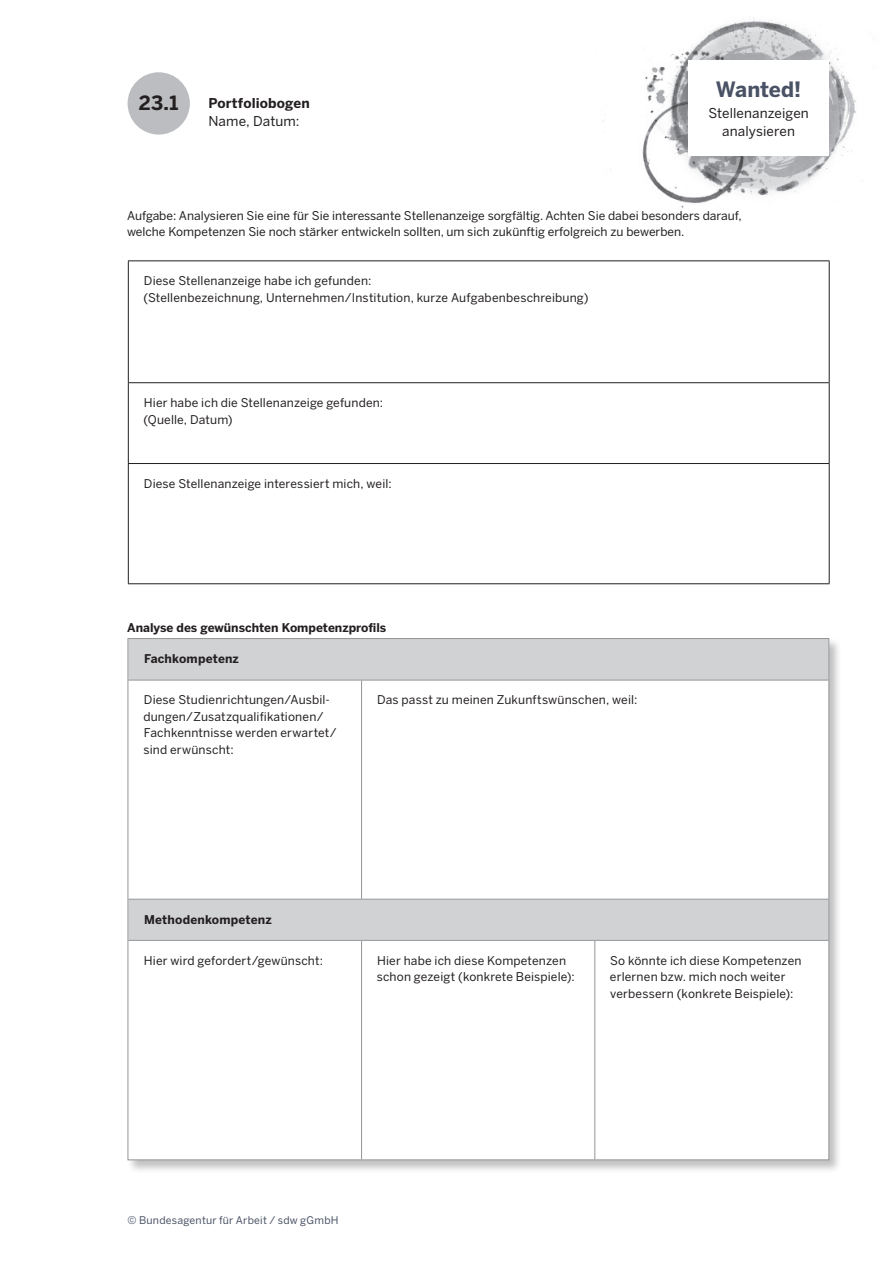
<style>
.page{position:relative;width:893px;height:1263px;background:#fff}
.page>*{position:absolute;margin:0;border:0;box-sizing:border-box;transform-origin:0 0}
.Benton_Tags{font:700 21px "Benton Sans";letter-spacing:-.005em;color:#495265}
.Benton_Nummern{font:700 19.5px "Benton Sans";color:#231f20}
.Benton_Tags_Text{font:13.5px/18px "Benton Sans";letter-spacing:.005em;color:#231f20;text-align:center}
.Benton_Subhead{font:700 13.5px "Benton Sans";letter-spacing:.01em;color:#231f20}
.Benton_Name__Datum{font:13.5px "Benton Sans";letter-spacing:.01em;color:#231f20}
.Benton_Tabelle_Text{font:12px/16.5px "Benton Sans";letter-spacing:.01em;color:#231f20}
.Benton_Text{font:12px/16.5px "Benton Sans";color:#231f20}
.Benton_Text-2{font:700 12px "Benton Sans";color:#231f20}
.Benton_Tabelle_Text-2{font:700 12px "Benton Sans";letter-spacing:.015em;color:#231f20}
.Benton_Footer{font:10.5px "Benton Sans";letter-spacing:.02em;color:#495265}
</style>
<div class="page">
<img style="left:602px;top:18px;width:269px;height:190px">
<div style="left:128px;top:72px;width:62px;height:63px;background:#bcbdc0;border-radius:50%"></div>
<div style="left:688px;top:61px;width:141px;height:95px;background:#fff"></div>
<svg style="left:129px;top:261px;width:700px;height:322px"></svg>
<hr style="left:128px;top:260px;width:702px;height:1px;background:#231f20">
<hr style="left:128px;top:261px;width:1px;height:121px;background:#231f20">
<hr style="left:829px;top:261px;width:1px;height:121px;background:#231f20">
<hr style="left:128px;top:382px;width:702px;height:1px;background:#231f20">
<hr style="left:128px;top:383px;width:1px;height:80px;background:#231f20">
<hr style="left:829px;top:383px;width:1px;height:80px;background:#231f20">
<hr style="left:128px;top:463px;width:702px;height:1px;background:#231f20">
<hr style="left:128px;top:464px;width:1px;height:119px;background:#231f20">
<hr style="left:829px;top:464px;width:1px;height:119px;background:#231f20">
<hr style="left:128px;top:583px;width:702px;height:1px;background:#231f20">
<div style="left:126px;top:638px;width:716px;height:536px;background:#231f20;opacity:.28"></div>
<div style="left:130px;top:640px;width:697px;height:40px;background:#d1d2d4"></div>
<svg style="left:130px;top:681px;width:697px;height:477px"></svg>
<hr style="left:594px;top:941px;width:1px;height:218px;background:#939598">
<hr style="left:128px;top:680px;width:234px;height:1px;background:#939598">
<hr style="left:362px;top:680px;width:233px;height:1px;background:#939598">
<hr style="left:595px;top:680px;width:233px;height:1px;background:#939598">
<hr style="left:128px;top:940px;width:234px;height:1px;background:#939598">
<hr style="left:362px;top:940px;width:233px;height:1px;background:#939598">
<hr style="left:595px;top:940px;width:233px;height:1px;background:#939598">
<hr style="left:361px;top:680px;width:1px;height:219px;background:#939598">
<hr style="left:361px;top:941px;width:1px;height:218px;background:#939598">
<hr style="left:128px;top:899px;width:234px;height:1px;background:#939598">
<hr style="left:362px;top:899px;width:233px;height:1px;background:#939598">
<hr style="left:595px;top:899px;width:233px;height:1px;background:#939598">
<p class="Benton_Nummern" style="left:139px;top:91px;width:41px">23.1</p>
<p class="Benton_Subhead" style="left:208px;top:95px;width:103px">Portfoliobogen</p>
<p class="Benton_Name__Datum" style="left:208px;top:113px;width:93px">Name, Datum:</p>
<p class="Benton_Tags" style="left:716px;top:76px;width:87px">Wanted!</p>
<p class="Benton_Tags_Text" style="left:708px;top:104px;width:102px">Stellenanzeigen analysieren</p>
<p class="Benton_Text" style="left:127px;top:207px;width:616px">Aufgabe: Analysieren Sie eine für Sie interessante Stellenanzeige sorgfältig. Achten Sie dabei besonders darauf, welche Kompetenzen Sie noch stärker entwickeln sollten, um sich zukünftig erfolgreich zu bewerben.</p>
<p class="Benton_Tabelle_Text" style="left:144px;top:273px;width:229px">Diese Stellenanzeige habe ich gefunden:</p>
<p class="Benton_Tabelle_Text" style="left:143px;top:289px;width:447px">(Stellenbezeichnung, Unternehmen/Institution, kurze Aufgabenbeschreibung)</p>
<p class="Benton_Tabelle_Text" style="left:144px;top:394px;width:241px">Hier habe ich die Stellenanzeige gefunden:</p>
<p class="Benton_Tabelle_Text" style="left:143px;top:411px;width:91px">(Quelle, Datum)</p>
<p class="Benton_Tabelle_Text" style="left:144px;top:475px;width:249px">Diese Stellenanzeige interessiert mich, weil:</p>
<p class="Benton_Text-2" style="left:127px;top:620px;width:261px">Analyse des gewünschten Kompetenzprofils</p>
<p class="Benton_Tabelle_Text-2" style="left:144px;top:651px;width:96px">Fachkompetenz</p>
<p class="Benton_Tabelle_Text" style="left:143px;top:692px;width:195px">Diese Studienrichtungen/Ausbil&shy;dungen/Zusatzqualifikationen/<br>Fachkenntnisse werden erwartet/ sind erwünscht:</p>
<p class="Benton_Tabelle_Text" style="left:377px;top:692px;width:262px">Das passt zu meinen Zukunftswünschen, weil:</p>
<p class="Benton_Tabelle_Text-2" style="left:144px;top:912px;width:129px">Methodenkompetenz</p>
<p class="Benton_Tabelle_Text" style="left:144px;top:952px;width:181px">Hier wird gefordert/gewünscht:</p>
<p class="Benton_Tabelle_Text" style="left:377px;top:952px;width:200px">Hier habe ich diese Kompetenzen schon gezeigt (konkrete Beispiele):</p>
<p class="Benton_Tabelle_Text" style="left:610px;top:952px;width:193px">So könnte ich diese Kompetenzen erlernen bzw. mich noch weiter verbessern (konkrete Beispiele):</p>
<p class="Benton_Footer" style="left:128px;top:1214px;width:213px">© Bundesagentur für Arbeit / sdw gGmbH</p>
</div>
